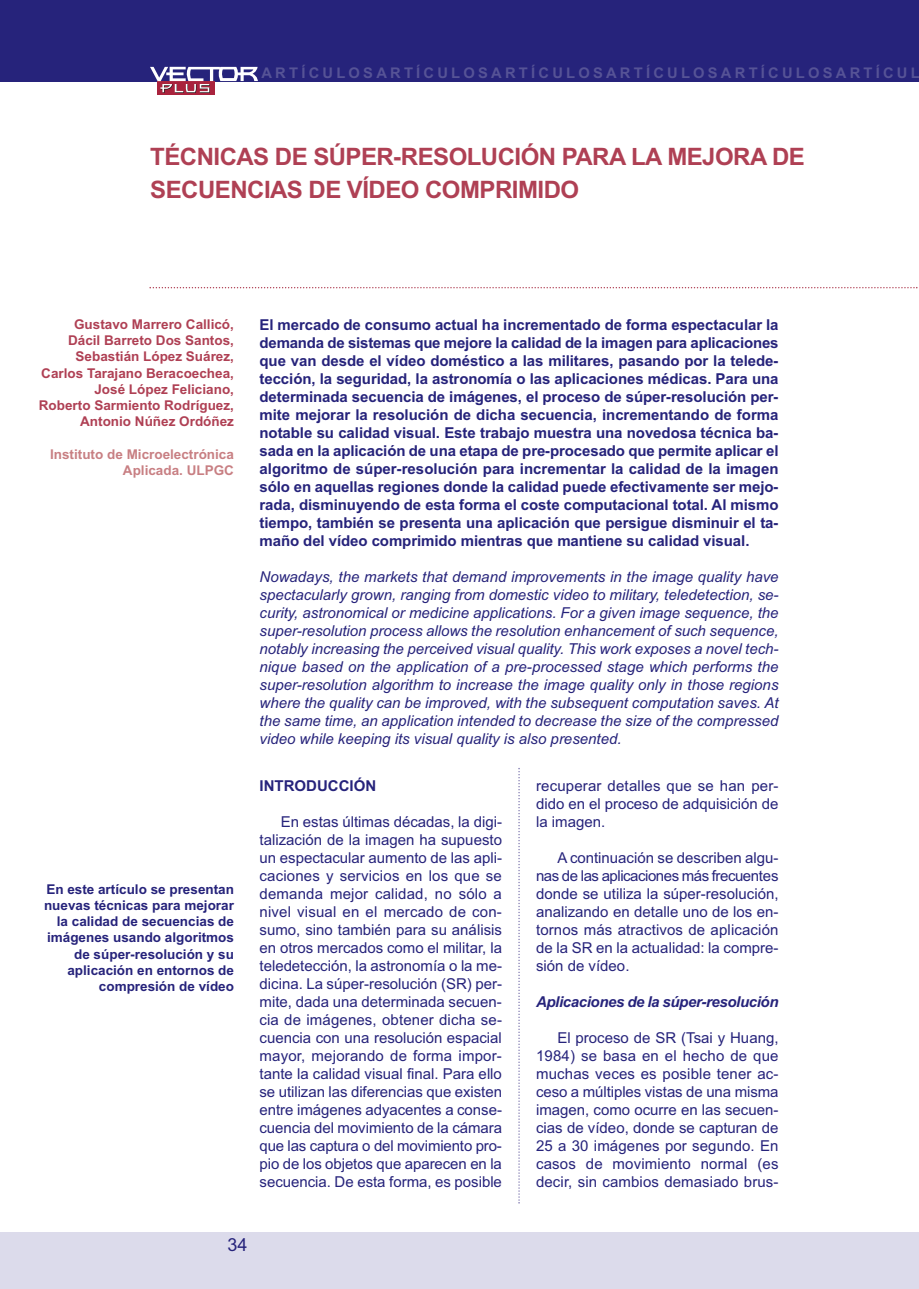
<style>
.page{position:relative;width:919px;height:1289px;background:#fff}
.page>*{position:absolute;margin:0;border:0;box-sizing:border-box;transform-origin:0 0}
.t1{font:700 24px/33px "Arial";letter-spacing:-.02em;color:#af4054}
.t2{font:18px "Arial";color:#26237b}
.t3{font:15px/18px "Arial";color:#26237b;text-align:justify}
.t4{font:700 15px/18px "Arial";letter-spacing:-.005em;color:#26237b;text-align:justify}
.t5{font:italic 15px/18px "Arial";color:#26237b;text-align:justify}
.t6{font:italic 700 15px "Arial";letter-spacing:-.025em;color:#26237b}
.t7{font:700 14.7px "Arial";letter-spacing:.22em;color:#565396}
.t8{font:700 13.5px/16.2px "Arial";color:#26237b;text-align:right}
.t9{font:700 13.5px/16.2px "Arial";color:#af4054;text-align:right}
.t10{font:700 13.5px/16.2px "Arial";color:#c87f83;text-align:right}
</style>
<div class="page">
<div style="left:0;top:0;width:918px;height:81px;background:#26237b"></div>
<div style="left:157px;top:82px;width:57px;height:13px;background:#a9233d"></div>
<svg style="left:150px;top:67px;width:108px;height:26px"></svg>
<div style="left:0;top:1231px;width:918px;height:57px;background:#dcdbeb"></div>
<svg style="left:518px;top:768px;width:1px;height:435px"></svg>
<svg style="left:149px;top:287px;width:768px;height:1px"></svg>
<p class="t7" style="left:261px;top:65px;width:659px">ARTÍCULOSARTÍCULOSARTÍCULOSARTÍCULOSARTÍCULOSARTÍCUL</p>
<p class="t1" style="left:150px;top:141px;width:656px">TÉCNICAS DE SÚPER-RESOLUCIÓN PARA LA MEJORA DE<br>SECUENCIAS DE VÍDEO COMPRIMIDO</p>
<p class="t9" style="left:39px;top:316px;width:197px">Gustavo Marrero Callicó,<br>Dácil Barreto Dos Santos,<br>Sebastián López Suárez,<br>Carlos Tarajano Beracoechea,<br>José López Feliciano,<br>Roberto Sarmiento Rodríguez,<br>Antonio Núñez Ordóñez</p>
<p class="t10" style="left:50px;top:446px;width:185px">Instituto de Microelectrónica<br>Aplicada. ULPGC</p>
<p class="t8" style="left:44px;top:880px;width:191px">En este artículo se presentan nuevas técnicas para mejorar la calidad de secuencias de imágenes usando algoritmos de súper-resolución y su aplicación en entornos de compresión de vídeo</p>
<p class="t4" style="left:259px;top:316px;width:520px">El mercado de consumo actual ha incrementado de forma espectacular la demanda de sistemas que mejore la calidad de la imagen para aplicaciones que van desde el vídeo doméstico a las militares, pasando por la telede&shy;tección, la seguridad, la astronomía o las aplicaciones médicas. Para una determinada secuencia de imágenes, el proceso de súper-resolución per&shy;mite mejorar la resolución de dicha secuencia, incrementando de forma notable su calidad visual. Este trabajo muestra una novedosa técnica ba&shy;sada en la aplicación de una etapa de pre-procesado que permite aplicar el algoritmo de súper-resolución para incrementar la calidad de la imagen sólo en aquellas regiones donde la calidad puede efectivamente ser mejo&shy;rada, disminuyendo de esta forma el coste computacional total. Al mismo tiempo, también se presenta una aplicación que persigue disminuir el ta&shy;maño del vídeo comprimido mientras que mantiene su calidad visual.</p>
<p class="t5" style="left:259px;top:568px;width:520px">Nowadays, the markets that demand improvements in the image quality have spectacularly grown, ranging from domestic video to military, teledetection, se&shy;curity, astronomical or medicine applications. For a given image sequence, the super-resolution process allows the resolution enhancement of such sequence, notably increasing the perceived visual quality. This work exposes a novel tech&shy;nique based on the application of a pre-processed stage which performs the super-resolution algorithm to increase the image quality only in those regions where the quality can be improved, with the subsequent computation saves. At the same time, an application intended to decrease the size of the compressed video while keeping its visual quality is also presented.</p>
<p class="t4" style="left:259px;top:777px;width:118px">INTRODUCCIÓN</p>
<p class="t3" style="left:259px;top:813px;width:244px;text-indent:21px">En estas últimas décadas, la digi&shy;talización de la imagen ha supuesto un espectacular aumento de las apli&shy;caciones y servicios en los que se demanda mejor calidad, no sólo a nivel visual en el mercado de con&shy;sumo, sino también para su análisis en otros mercados como el militar, la teledetección, la astronomía o la me&shy;dicina. La súper-resolución (SR) per&shy;mite, dada una determinada secuen&shy;cia de imágenes, obtener dicha se&shy;cuencia con una resolución espacial mayor, mejorando de forma impor&shy;tante la calidad visual final. Para ello se utilizan las diferencias que existen entre imágenes adyacentes a conse&shy;cuencia del movimiento de la cámara que las captura o del movimiento pro&shy;pio de los objetos que aparecen en la secuencia. De esta forma, es posible</p>
<p class="t3" style="left:536px;top:777px;width:244px">recuperar detalles que se han per&shy;dido en el proceso de adquisición de la imagen.</p>
<p class="t3" style="left:536px;top:849px;width:244px;text-indent:21px">A continuación se describen algu&shy;nas de las aplicaciones más frecuentes donde se utiliza la súper-resolución, analizando en detalle uno de los en&shy;tornos más atractivos de aplicación de la SR en la actualidad: la compre&shy;sión de vídeo.</p>
<p class="t6" style="left:536px;top:993px;width:244px">Aplicaciones de la súper-resolución</p>
<p class="t3" style="left:536px;top:1029px;width:244px;text-indent:21px">El proceso de SR (Tsai y Huang, 1984) se basa en el hecho de que muchas veces es posible tener ac&shy;ceso a múltiples vistas de una misma imagen, como ocurre en las secuen&shy;cias de vídeo, donde se capturan de 25 a 30 imágenes por segundo. En casos de movimiento normal (es decir, sin cambios demasiado brus-</p>
<p class="t2" style="left:227px;top:1234px;width:22px">34</p>
</div>
